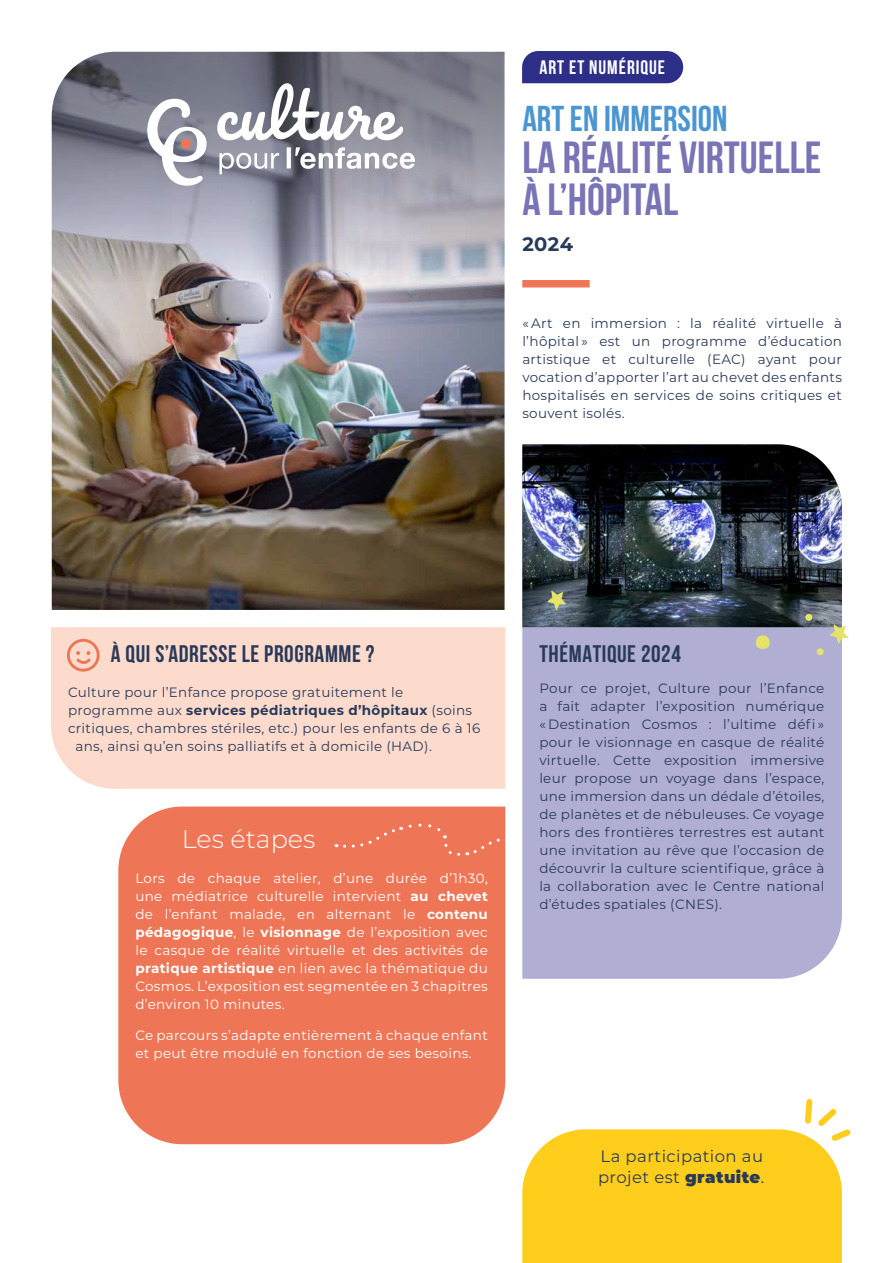
<style>
.page{position:relative;width:893px;height:1263px;background:#fff}
.page>*{position:absolute;margin:0;border:0;box-sizing:border-box;transform-origin:0 0}
.t1{font:700 45px/42px "Bebas Neue";color:#7874b5}
.t2{font:700 36px "Bebas Neue";color:#4b95d1}
.t3{font:300 25.5px "Montserrat";color:#fff}
.t4{font:700 24px "Bebas Neue";letter-spacing:.025em;color:#293a59}
.t5{font:700 19.5px "Bebas Neue";letter-spacing:.05em;color:#fff}
.t6{font:700 19.5px "Montserrat";color:#293a59}
.t7{font:16.5px/21px "Montserrat";letter-spacing:.025em;color:#293a59}
.t8{font:13.5px/18px "Montserrat";letter-spacing:.025em;color:#293a59;text-align:justify}
.t9{font:13.5px/18px "Montserrat";letter-spacing:.025em;color:#fff;text-align:justify}
.t10{font:700 13.5px "Montserrat";letter-spacing:.025em;color:#293a59}
.s1{font-weight:400}
.s2{font-weight:700}
.s3{font-weight:900}
</style>
<div class="page">
<img style="left:52px;top:286px;width:453px;height:324px">
<div style="left:522px;top:280px;width:68px;height:7px;background:#ee7656"></div>
<div style="left:522px;top:627px;width:320px;height:352px;background:#b1aed4"></div>
<div style="left:51px;top:627px;width:454px;height:162px;background:#fcdbcd"></div>
<div style="left:118px;top:806px;width:387px;height:338px;background:#ee7656"></div>
<img style="left:522px;top:444px;width:320px;height:183px">
<div style="left:522px;top:51px;width:161px;height:32px;background:#2d2e87"></div>
<svg style="left:522px;top:1099px;width:329px;height:164px"></svg>
<svg style="left:52px;top:52px;width:453px;height:234px"></svg>
<svg style="left:217px;top:83px;width:198px;height:91px"></svg>
<svg style="left:144px;top:96px;width:63px;height:90px"></svg>
<div style="left:67px;top:639px;width:33px;height:33px;border:3px solid #ee7656;border-radius:50%"></div>
<svg style="left:75px;top:651px;width:18px;height:15px"></svg>
<div style="left:336px;top:823px;width:170px;height:34px;background:#ee7656"></div>
<svg style="left:805px;top:613px;width:7px;height:9px"></svg>
<svg style="left:817px;top:647px;width:7px;height:9px"></svg>
<svg style="left:755px;top:633px;width:15px;height:18px"></svg>
<svg style="left:830px;top:624px;width:18px;height:20px"></svg>
<svg style="left:547px;top:590px;width:19px;height:20px"></svg>
<h3 class="t5" style="left:540px;top:57px;width:127px">ART ET NUMÉRIQUE</h3>
<h2 class="t2" style="left:522px;top:99px;width:207px">ART EN IMMERSION</h2>
<h1 class="t1" style="left:522px;top:136px;width:301px">LA RÉALITÉ VIRTUELLE<br>À L’HÔPITAL</h1>
<h3 class="t6" style="left:522px;top:230px;width:52px">2024</h3>
<p class="t8" style="left:522px;top:313px;width:321px">« Art en immersion : la réalité virtuelle à l’hôpital » est un programme d’éducation artistique et culturelle (EAC) ayant pour vocation d’apporter l’art au chevet des enfants hospitalisés en services de soins critiques et souvent isolés.</p>
<h3 class="t4" style="left:111px;top:641px;width:265px">À QUI S’ADRESSE LE PROGRAMME ?</h3>
<p class="t8" style="left:68px;top:683px;width:337px">Culture pour l’Enfance propose gratuitement le</p>
<p class="t10" style="left:68px;top:701px;width:406px"><span class="s1">programme aux</span> services pédiatriques d’hôpitaux <span class="s1">(soins</span></p>
<p class="t8" style="left:68px;top:719px;width:414px">critiques, chambres stériles, etc.) pour les enfants de 6 à 16</p>
<p class="t8" style="left:76px;top:737px;width:358px">ans, ainsi qu’en soins palliatifs et à domicile (HAD).</p>
<h3 class="t3" style="left:182px;top:822px;width:135px">Les étapes</h3>
<p class="t9" style="left:135px;top:869px;width:354px">Lors de chaque atelier, d’une durée d’1h30, une médiatrice culturelle intervient <span class="s2">au chevet </span>de l’enfant malade, en alternant le <span class="s2">contenu pédagogique</span>, le <span class="s2">visionnage</span> de l’exposition avec le casque de réalité virtuelle et des activités de <span class="s2">pratique artistique</span> en lien avec la thématique du Cosmos. L’exposition est segmentée en 3 chapitres d’environ 10 minutes.</p>
<p class="t9" style="left:135px;top:1026px;width:354px">Ce parcours s’adapte entièrement à chaque enfant et peut être modulé en fonction de ses besoins.</p>
<h3 class="t4" style="left:539px;top:641px;width:143px">THÉMATIQUE 2024</h3>
<p class="t8" style="left:539px;top:679px;width:287px">Pour ce projet, Culture pour l’Enfance a fait adapter l’exposition numérique « Destination Cosmos : l’ultime défi » pour le visionnage en casque de réalité virtuelle. Cette exposition immersive leur propose un voyage dans l’espace, une immersion dans un dédale d’étoiles, de planètes et de nébuleuses. Ce voyage hors des frontières terrestres est autant une invitation au rêve que l’occasion de découvrir la culture scientifique, grâce à la collaboration avec le Centre national d’études spatiales (CNES).</p>
<p class="t7" style="left:598px;top:1145px;width:168px">La participation au projet est <span class="s3">gratuite</span>.</p>
</div>
